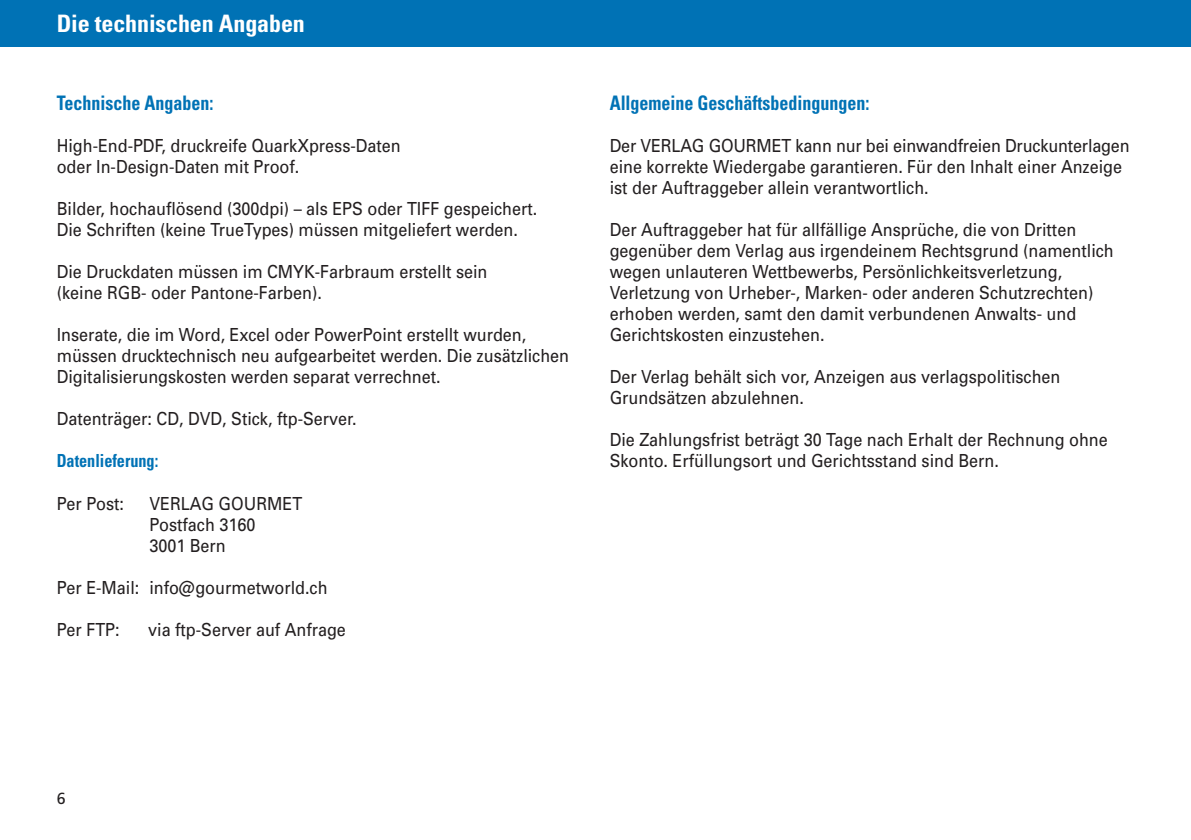
<style>
.page{position:relative;width:1191px;height:840px;background:#fff}
.page>*{position:absolute;margin:0;border:0;box-sizing:border-box;transform-origin:0 0}
.t1{font:700 condensed 24px "Univers";letter-spacing:-.005em;color:#fff}
.t2{font:700 condensed 20px "Univers";color:#0072b5;scale:.9 1}
.t3{font:18px/21px "Univers";color:#231f20;scale:.9 1}
.t4{font:700 condensed 18px "Univers";color:#0072b5;scale:.9 1}
.t5{font:16px "Frutiger";color:#231f20}
</style>
<div class="page">
<div style="left:0;top:0;width:1191px;height:46px;background:#0072b5"></div>
<h1 class="t1" style="left:57px;top:14px;width:250px">Die technischen Angaben</h1>
<p class="t2" style="left:57px;top:95px;width:176px">Technische Angaben:</p>
<p class="t2" style="left:609px;top:95px;width:290px">Allgemeine Geschäftsbedingungen:</p>
<p class="t3" style="left:57px;top:136px;width:384px">High-End-PDF, druckreife QuarkXpress-Daten oder In-Design-Daten mit Proof.</p>
<p class="t3" style="left:57px;top:199px;width:535px">Bilder, hochauflösend (300dpi) – als EPS oder TIFF gespeichert.<br>Die Schriften (keine TrueTypes) müssen mitgeliefert werden.</p>
<p class="t3" style="left:57px;top:262px;width:480px">Die Druckdaten müssen im CMYK-Farbraum erstellt sein (keine RGB- oder Pantone-Farben).</p>
<p class="t3" style="left:57px;top:325px;width:571px">Inserate, die im Word, Excel oder PowerPoint erstellt wurden, müssen drucktechnisch neu aufgearbeitet werden. Die zusätzlichen<br>Digitalisierungskosten werden separat verrechnet.</p>
<p class="t3" style="left:57px;top:410px;width:335px">Datenträger: CD, DVD, Stick, ftp-Server.</p>
<p class="t4" style="left:57px;top:454px;width:114px">Datenlieferung:</p>
<p class="t3" style="left:57px;top:494px;width:76px">Per Post:</p>
<p class="t3" style="left:149px;top:494px;width:171px">VERLAG GOURMET<br>Postfach 3160<br>3001 Bern</p>
<p class="t3" style="left:57px;top:578px;width:302px">Per E-Mail: info@gourmetworld.ch</p>
<p class="t3" style="left:57px;top:620px;width:71px">Per FTP:</p>
<p class="t3" style="left:148px;top:620px;width:221px">via ftp-Server auf Anfrage</p>
<p class="t3" style="left:609px;top:136px;width:579px">Der VERLAG GOURMET kann nur bei einwandfreien Druckunterlagen eine korrekte Wiedergabe garantieren. Für den Inhalt einer Anzeige ist der Auftraggeber allein verantwortlich.</p>
<p class="t3" style="left:609px;top:220px;width:562px">Der Auftraggeber hat für allfällige Ansprüche, die von Dritten gegenüber dem Verlag aus irgendeinem Rechtsgrund (namentlich wegen unlauteren Wettbewerbs, Persönlichkeitsverletzung, Verletzung von Urheber-, Marken- oder anderen Schutzrechten) erhoben werden, samt den damit verbundenen Anwalts- und Gerichtskosten einzustehen.</p>
<p class="t3" style="left:609px;top:368px;width:502px">Der Verlag behält sich vor, Anzeigen aus verlagspolitischen<br>Grundsätzen abzulehnen.</p>
<p class="t3" style="left:609px;top:431px;width:555px">Die Zahlungsfrist beträgt 30 Tage nach Erhalt der Rechnung ohne<br>Skonto. Erfüllungsort und Gerichtsstand sind Bern.</p>
<p class="t5" style="left:57px;top:791px;width:10px">6</p>
</div>
